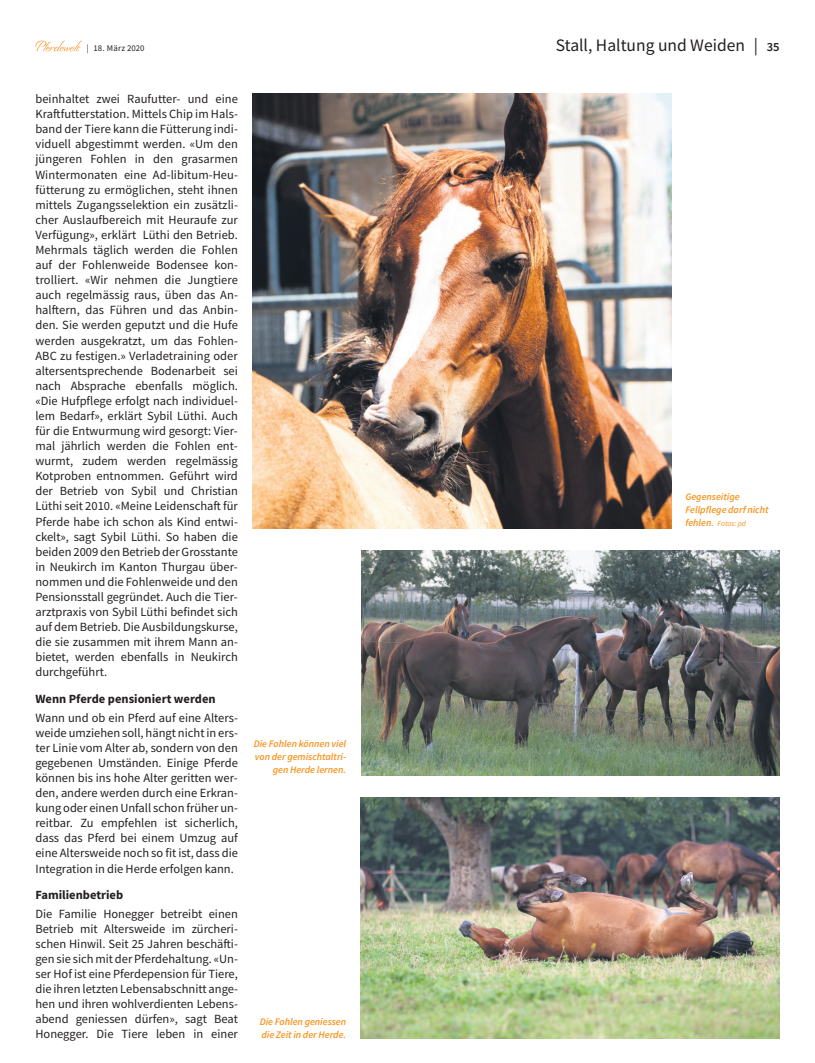
<style>
.page{position:relative;width:815px;height:1063px;background:#fff}
.page>*{position:absolute;margin:0;border:0;box-sizing:border-box;transform-origin:0 0}
.t1{font:17.5px "Source Sans Pro";color:#231f20}
.t2{font:12.5px/15.1px "Source Sans Pro";color:#231f20;text-align:justify}
.t3{font:700 12.5px "Source Sans Pro";color:#231f20}
.t4{font:italic 600 10px/13.1px "Source Sans Pro";color:#f7931d}
.t5{font:8.75px "Source Sans Pro";letter-spacing:.025em;color:#231f20}
.t6{font:italic 7.75px "Source Sans Pro";color:#f7931d}
.s1{font-weight:600;font-size:12.5px}
.s2{font-weight:600;font-size:10px}
</style>
<div class="page">
<svg style="left:36px;top:41px;width:46px;height:10px"></svg>
<img style="left:252px;top:93px;width:419px;height:436px">
<img style="left:362px;top:550px;width:417px;height:225px">
<img style="left:361px;top:797px;width:418px;height:241px">
<p class="t5" style="left:87px;top:45px;width:59px">| 18. März 2020</p>
<h1 class="t1" style="left:556px;top:39px;width:225px">Stall, Haltung und Weiden | <span class="s1">35</span></h1>
<p class="t2" style="left:35px;top:92px;width:204px">beinhaltet zwei Raufutter- und eine Kraftfutterstation. Mittels Chip im Hals&shy;band der Tiere kann die Fütterung indi&shy;viduell abgestimmt werden. «Um den jüngeren Fohlen in den grasarmen Wintermonaten eine Ad-libitum-Heu&shy;fütterung zu ermöglichen, steht ihnen mittels Zugangsselektion ein zusätzli&shy;cher Auslaufbereich mit Heuraufe zur Verfügung», erklärt Lüthi den Betrieb.<br>Mehrmals täglich werden die Fohlen auf der Fohlenweide Bodensee kon&shy;trolliert. «Wir nehmen die Jungtiere auch regelmässig raus, üben das An&shy;halftern, das Führen und das Anbin&shy;den. Sie werden geputzt und die Hufe werden ausgekratzt, um das Fohlen-ABC zu festigen.» Verladetraining oder altersentsprechende Bodenarbeit sei nach Absprache ebenfalls möglich. «Die Hufpflege erfolgt nach individuel&shy;lem Bedarf», erklärt Sybil Lüthi. Auch für die Entwurmung wird gesorgt: Vier&shy;mal jährlich werden die Fohlen ent&shy;wurmt, zudem werden regelmässig Kotproben entnommen. Geführt wird der Betrieb von Sybil und Christian Lüthi seit 2010. «Meine Leidenschaft für Pferde habe ich schon als Kind entwi&shy;ckelt», sagt Sybil Lüthi. So haben die beiden 2009 den Betrieb der Grosstante in Neukirch im Kanton Thurgau über&shy;nommen und die Fohlenweide und den Pensionsstall gegründet. Auch die Tier&shy;arztpraxis von Sybil Lüthi befindet sich auf dem Betrieb. Die Ausbildungskurse, die sie zusammen mit ihrem Mann an&shy;bietet, werden ebenfalls in Neukirch durchgeführt.</p>
<p class="t3" style="left:35px;top:691px;width:182px">Wenn Pferde pensioniert werden</p>
<p class="t2" style="left:35px;top:711px;width:204px">Wann und ob ein Pferd auf eine Alters&shy;weide umziehen soll, hängt nicht in ers&shy;ter Linie vom Alter ab, sondern von den gegebenen Umständen. Einige Pferde können bis ins hohe Alter geritten wer&shy;den, andere werden durch eine Erkran&shy;kung oder einen Unfall schon früher un&shy;reitbar. Zu empfehlen ist sicherlich, dass das Pferd bei einem Umzug auf eine Altersweide noch so fit ist, dass die Integration in die Herde erfolgen kann.</p>
<p class="t3" style="left:35px;top:887px;width:89px">Familienbetrieb</p>
<p class="t2" style="left:35px;top:907px;width:204px">Die Familie Honegger betreibt einen Betrieb mit Altersweide im zürcheri&shy;schen Hinwil. Seit 25 Jahren beschäfti&shy;gen sie sich mit der Pferdehaltung. «Un&shy;ser Hof ist eine Pferdepension für Tiere, die ihren letzten Lebensabschnitt ange&shy;hen und ihren wohlverdienten Lebens&shy;abend geniessen dürfen», sagt Beat Hon egger. Die Tiere leben in einer</p>
<p class="t4" style="left:685px;top:491px;width:85px">Gegenseitige<br>Fellpflege darf nicht</p>
<p class="t6" style="left:685px;top:519px;width:62px"><span class="s2">fehlen.</span> Fotos: pd</p>
<p class="t4" style="left:254px;top:738px;width:94px;text-align:right">Die Fohlen können viel von der gemischtaltri&shy;gen Herde lernen.</p>
<p class="t4" style="left:260px;top:1016px;width:88px">Die Fohlen geniessen die Zeit in der Herde.</p>
</div>
